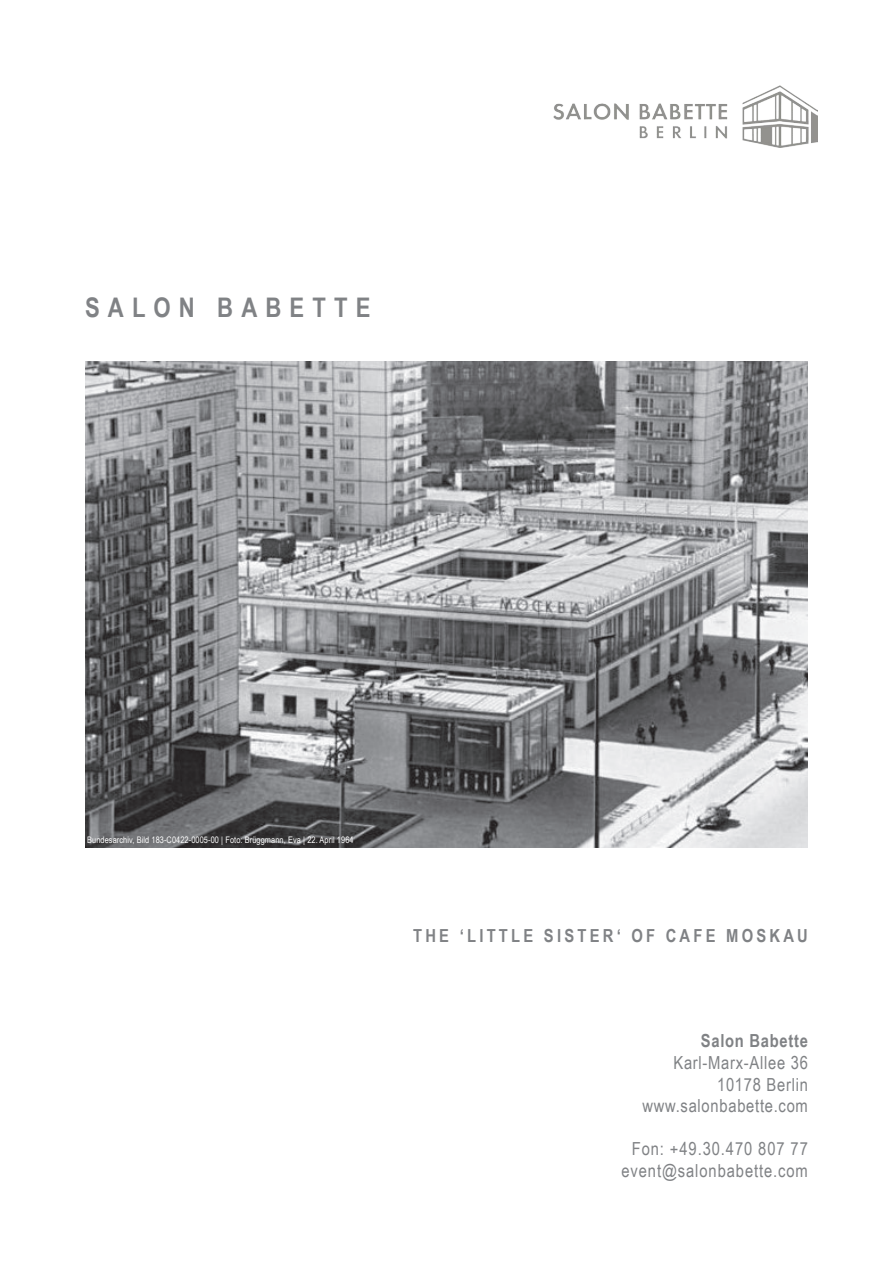
<style>
.page{position:relative;width:893px;height:1263px;background:#fff}
.page>*{position:absolute;margin:0;border:0;box-sizing:border-box;transform-origin:0 0}
.grüne_Headline{font:700 27px "Arial Narrow";letter-spacing:.3em;color:#808285}
.t1{font:18px "Arial Narrow";letter-spacing:.04em;color:#808285}
.t2{font:700 18px "Arial Narrow";letter-spacing:.18em;color:#808285}
.t3{font:700 18px "Arial Narrow";letter-spacing:.04em;color:#808285}
.Fließtext{font:9px "Arial Narrow";letter-spacing:.01em;color:#fff}
</style>
<div class="page">
<img style="left:85px;top:361px;width:723px;height:486px">
<img style="left:554px;top:85px;width:263px;height:62px">
<p class="grüne_Headline" style="left:85px;top:287px;width:287px">SALON BABETTE</p>
<p class="Fließtext" style="left:87px;top:833px;width:268px">Bundesarchiv, Bild 183-C0422-0005-00 | Foto: Brüggmann, Eva | 22. April 1964</p>
<p class="t2" style="left:413px;top:922px;width:396px">THE ‘LITTLE SISTER‘ OF CAFE MOSKAU</p>
<p class="t3" style="left:701px;top:1027px;width:109px">Salon Babette</p>
<p class="t1" style="left:673px;top:1049px;width:136px">Karl-Marx-Allee 36</p>
<p class="t1" style="left:717px;top:1071px;width:92px">10178 Berlin</p>
<p class="t1" style="left:642px;top:1092px;width:167px">www.salonbabette.com</p>
<p class="t1" style="left:632px;top:1136px;width:178px">Fon: +49.30.470 807 77</p>
<p class="t1" style="left:621px;top:1157px;width:188px">event@salonbabette.com</p>
</div>
